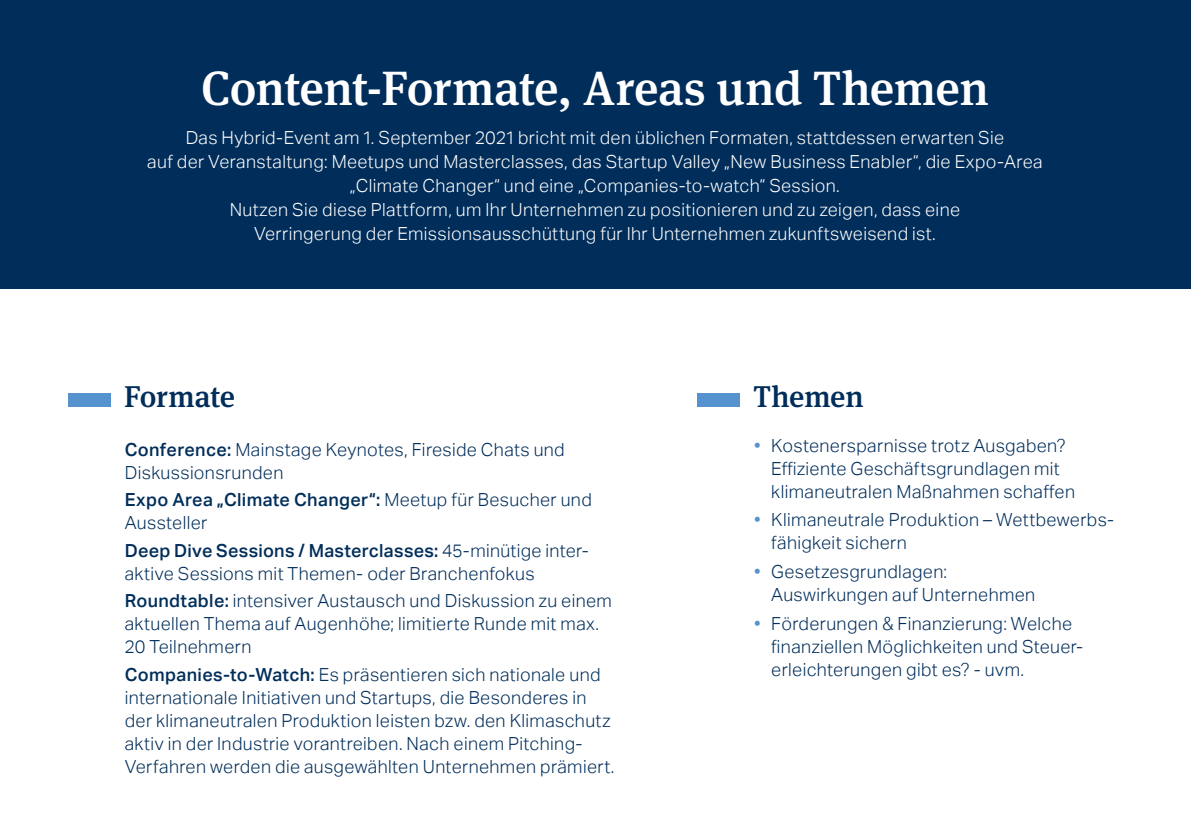
<style>
.page{position:relative;width:1191px;height:840px;background:#fff}
.page>*{position:absolute;margin:0;border:0;box-sizing:border-box;transform-origin:0 0}
.t1{font:500 48px "Meta Serif OT";letter-spacing:-.01em;color:#fff}
.t2{font:500 30px "Meta Serif OT";letter-spacing:-.01em;color:#002d5a}
.t3{font:300 18px/23px "Aktiv Grotesk";letter-spacing:.02em;color:#002d5a}
.t4{font:300 18px/24px "Aktiv Grotesk";letter-spacing:.02em;color:#fff;text-align:center}
.s1{font-weight:500}
.s2{font-weight:400;color:#5692ce}
</style>
<div class="page">
<div style="left:0;top:0;width:1191px;height:288px;background:#002d5a"></div>
<div style="left:68px;top:392px;width:42px;height:14px;background:#5692ce"></div>
<div style="left:697px;top:393px;width:43px;height:13px;background:#5692ce"></div>
<h1 class="t1" style="left:201px;top:58px;width:789px">Content-Formate, Areas und Themen</h1>
<p class="t4" style="left:147px;top:126px;width:897px">Das Hybrid-Event am 1. September 2021 bricht mit den üblichen Formaten, stattdessen erwarten Sie<br>auf der Veranstaltung: Meetups und Masterclasses, das Startup Valley „New Business Enabler“, die Expo-Area „Climate Changer“ und eine „Companies-to-watch“ Session.<br>Nutzen Sie diese Plattform, um Ihr Unternehmen zu positionieren und zu zeigen, dass eine<br>Verringerung der Emissionsausschüttung für Ihr Unternehmen zukunftsweisend ist.</p>
<h2 class="t2" style="left:124px;top:377px;width:113px">Formate</h2>
<p class="t3" style="left:125px;top:437px;width:441px"><span class="s1">Conference:</span> Mainstage Keynotes, Fireside Chats und<br>Diskussionsrunden</p>
<p class="t3" style="left:125px;top:488px;width:468px"><span class="s1">Expo Area „Climate Changer“:</span> Meetup für Besucher und<br>Aussteller</p>
<p class="t3" style="left:125px;top:538px;width:463px"><span class="s1">Deep Dive Sessions / Masterclasses:</span> 45-minütige inter&shy;aktive Sessions mit Themen- oder Branchenfokus</p>
<p class="t3" style="left:125px;top:589px;width:489px"><span class="s1">Roundtable:</span> intensiver Austausch und Diskussion zu einem aktuellen Thema auf Augenhöhe; limitierte Runde mit max.<br>20 Teilnehmern</p>
<p class="t3" style="left:125px;top:663px;width:491px"><span class="s1">Companies-to-Watch:</span> Es präsentieren sich nationale und internationale Initiativen und Startups, die Besonderes in der klimaneutralen Produktion leisten bzw. den Klimaschutz aktiv in der Industrie vorantreiben. Nach einem Pitching-Verfahren werden die ausgewählten Unternehmen prämiert.</p>
<h2 class="t2" style="left:753px;top:377px;width:112px">Themen</h2>
<p class="t3" style="left:771px;top:433px;width:305px;text-indent:-17px"><span class="s2">•</span> Kostenersparnisse trotz Ausgaben?<br>Effiziente Geschäftsgrundlagen mit klimaneutralen Maßnahmen schaffen</p>
<p class="t3" style="left:771px;top:508px;width:344px;text-indent:-17px"><span class="s2">•</span> Klimaneutrale Produktion – Wettbewerbs&shy;fähigkeit sichern</p>
<p class="t3" style="left:771px;top:560px;width:265px;text-indent:-17px"><span class="s2">•</span> Gesetzesgrundlagen:<br>Auswirkungen auf Unternehmen</p>
<p class="t3" style="left:771px;top:611px;width:313px;text-indent:-17px"><span class="s2">•</span> Förderungen &amp; Finanzierung: Welche finanziellen Möglichkeiten und Steuer&shy;erleichterungen gibt es? - uvm.</p>
</div>
